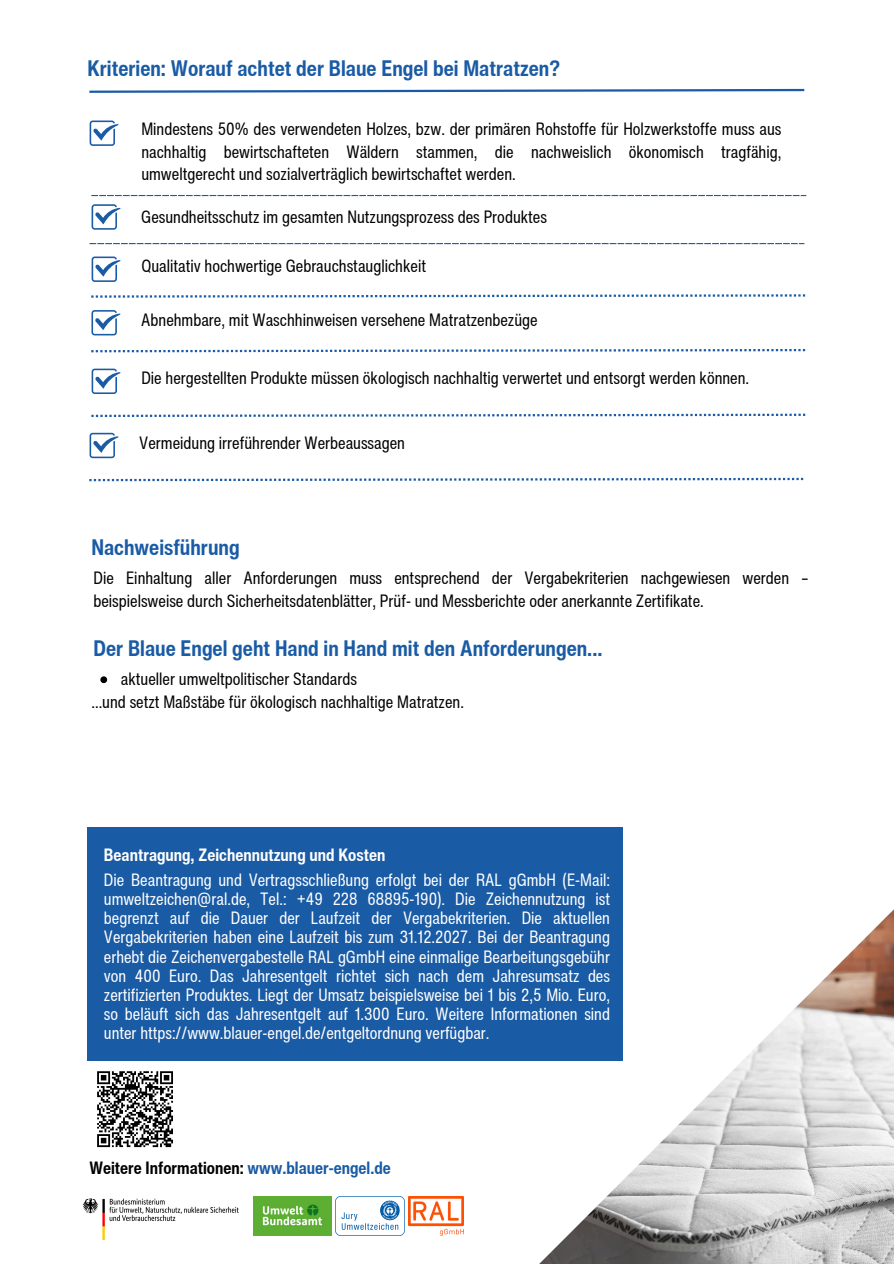
<style>
.page{position:relative;width:894px;height:1264px;background:#fff}
.page>*{position:absolute;margin:0;border:0;box-sizing:border-box;transform-origin:0 0}
.t1{font:700 condensed 21.9px "Helvetica Now Text";color:#1a5ba5}
.t2{font:condensed 17.4px/22.5px "Helvetica Now Text";color:#000;text-align:justify}
.t3{font:condensed 17.4px/19.2px "Helvetica Now Text";color:#fff;text-align:justify}
.t4{font:700 condensed 17.4px "Helvetica Now Text";color:#000}
.t5{font:700 condensed 17.4px "Helvetica Now Text";color:#fff}
.s1{color:#1a5ba5}
</style>
<div class="page">
<svg style="left:89px;top:88px;width:716px;height:5px"></svg>
<svg style="left:91px;top:195px;width:715px;height:1px"></svg>
<svg style="left:90px;top:120px;width:28px;height:26px"></svg>
<svg style="left:91px;top:204px;width:29px;height:26px"></svg>
<div style="left:87px;top:827px;width:535px;height:233px;background:#1a5ba5"></div>
<img style="left:511px;top:870px;width:382px;height:393px">
<svg style="left:91px;top:294px;width:713px;height:4px"></svg>
<svg style="left:89px;top:243px;width:715px;height:1px"></svg>
<img style="left:82px;top:1198px;width:157px;height:43px">
<img style="left:253px;top:1196px;width:78px;height:38px">
<img style="left:335px;top:1196px;width:69px;height:38px">
<img style="left:408px;top:1196px;width:55px;height:38px">
<svg style="left:100px;top:676px;width:7px;height:7px"></svg>
<svg style="left:92px;top:256px;width:28px;height:26px"></svg>
<svg style="left:91px;top:349px;width:713px;height:3px"></svg>
<svg style="left:91px;top:310px;width:29px;height:25px"></svg>
<svg style="left:91px;top:413px;width:714px;height:4px"></svg>
<svg style="left:92px;top:368px;width:28px;height:26px"></svg>
<svg style="left:89px;top:478px;width:714px;height:3px"></svg>
<svg style="left:89px;top:433px;width:29px;height:25px"></svg>
<svg style="left:97px;top:1071px;width:76px;height:76px"></svg>
<p class="t1" style="left:87px;top:51px;width:474px">Kriterien: Worauf achtet der Blaue Engel bei Matratzen?</p>
<p class="t2" style="left:141px;top:117px;width:641px">Mindestens 50% des verwendeten Holzes, bzw. der primären Rohstoffe für Holzwerkstoffe muss aus nachhaltig bewirtschafteten Wäldern stammen, die nachweislich ökonomisch tragfähig, umweltgerecht und sozialverträglich bewirtschaftet werden.</p>
<p class="t2" style="left:141px;top:205px;width:407px">Gesundheitsschutz im gesamten Nutzungsprozess des Produktes</p>
<p class="t2" style="left:141px;top:254px;width:286px">Qualitativ hochwertige Gebrauchstauglichkeit</p>
<p class="t2" style="left:141px;top:308px;width:398px">Abnehmbare, mit Waschhinweisen versehene Matratzenbezüge</p>
<p class="t2" style="left:141px;top:366px;width:609px">Die hergestellten Produkte müssen ökologisch nachhaltig verwertet und entsorgt werden können.</p>
<p class="t2" style="left:139px;top:431px;width:267px">Vermeidung irreführender Werbeaussagen</p>
<p class="t1" style="left:91px;top:531px;width:150px">Nachweisführung</p>
<p class="t2" style="left:93px;top:566px;width:716px">Die Einhaltung aller Anforderungen muss entsprechend der Vergabekriterien nachgewiesen werden – beispielsweise durch Sicherheitsdatenblätter, Prüf- und Messberichte oder anerkannte Zertifikate.</p>
<h1 class="t1" style="left:93px;top:632px;width:510px">Der Blaue Engel geht Hand in Hand mit den Anforderungen...</h1>
<p class="t2" style="left:121px;top:667px;width:237px">aktueller umweltpolitischer Standards</p>
<h1 class="t2" style="left:91px;top:690px;width:374px">...und setzt Maßstäbe für ökologisch nachhaltige Matratzen.</h1>
<p class="t5" style="left:104px;top:842px;width:283px">Beantragung, Zeichennutzung und Kosten</p>
<p class="t3" style="left:104px;top:869px;width:507px">Die Beantragung und Vertragsschließung erfolgt bei der RAL gGmbH (E-Mail: umweltzeichen@ral.de, Tel.: +49 228 68895-190). Die Zeichennutzung ist begrenzt auf die Dauer der Laufzeit der Vergabekriterien. Die aktuellen Vergabekriterien haben eine Laufzeit bis zum 31.12.2027. Bei der Beantragung erhebt die Zeichenvergabestelle RAL gGmbH eine einmalige Bearbeitungsgebühr von 400 Euro. Das Jahresentgelt richtet sich nach dem Jahresumsatz des zertifizierten Produktes. Liegt der Umsatz beispielsweise bei 1 bis 2,5 Mio. Euro, so beläuft sich das Jahresentgelt auf 1.300 Euro. Weitere Informationen sind unter https://www.blauer-engel.de/entgeltordnung verfügbar.</p>
<p class="t4" style="left:89px;top:1154px;width:303px">Weitere Informationen: <span class="s1">www.blauer-engel.de</span></p>
</div>
